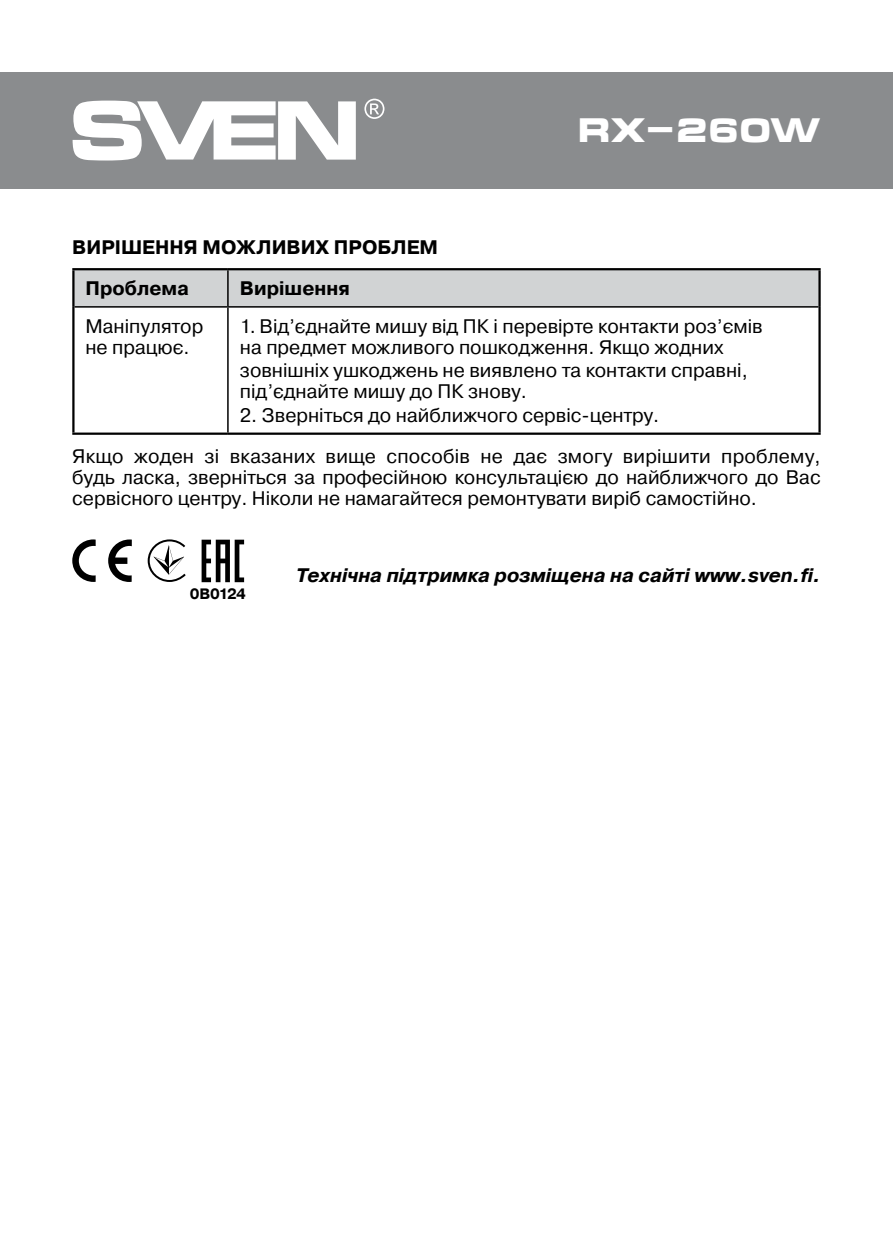
<style>
.page{position:relative;width:893px;height:1259px;background:#fff}
.page>*{position:absolute;margin:0;border:0;box-sizing:border-box;transform-origin:0 0}
.t1{font:700 33px "Micra";letter-spacing:-.05em;color:#fff}
.t2{font:19.5px/21px "Pragmatica";color:#000}
.t3{font:italic 700 19.5px "Pragmatica";color:#000}
.t4{font:700 19.5px/41.4px "Pragmatica";color:#000}
.t5{font:700 15px "Pragmatica";letter-spacing:-.05em;color:#000}
</style>
<div class="page">
<div style="left:0;top:72px;width:893px;height:117px;background:#8a8c8e"></div>
<svg style="left:73px;top:101px;width:283px;height:59px"></svg>
<svg style="left:364px;top:99px;width:20px;height:20px"></svg>
<div style="left:75px;top:270px;width:743px;height:36px;background:#d1d3d4"></div>
<hr style="left:72px;top:307px;width:3px;height:125px;background:#000">
<hr style="left:818px;top:307px;width:3px;height:125px;background:#000">
<hr style="left:72px;top:432px;width:156px;height:3px;background:#000">
<hr style="left:228px;top:432px;width:593px;height:3px;background:#000">
<hr style="left:72px;top:268px;width:156px;height:2px;background:#000">
<hr style="left:72px;top:270px;width:3px;height:37px;background:#000">
<hr style="left:228px;top:268px;width:593px;height:2px;background:#000">
<hr style="left:818px;top:270px;width:3px;height:37px;background:#000">
<hr style="left:227px;top:270px;width:2px;height:36px;background:#000">
<hr style="left:75px;top:306px;width:153px;height:2px;background:#000">
<hr style="left:228px;top:306px;width:590px;height:2px;background:#000">
<hr style="left:227px;top:308px;width:2px;height:124px;background:#000">
<svg style="left:202px;top:539px;width:42px;height:43px"></svg>
<svg style="left:108px;top:539px;width:24px;height:43px"></svg>
<svg style="left:72px;top:539px;width:24px;height:43px"></svg>
<svg style="left:148px;top:539px;width:38px;height:43px"></svg>
<p class="t4" style="left:85px;top:226px;width:354px;text-indent:-13px">ВИРІШЕННЯ МОЖЛИВИХ ПРОБЛЕМ<br>Проблема</p>
<p class="t4" style="left:240px;top:268px;width:111px">Вирішення</p>
<h1 class="t1" style="left:577px;top:113px;width:245px">RX-260W</h1>
<p class="t2" style="left:85px;top:316px;width:119px">Маніпулятор не працює.</p>
<p class="t2" style="left:240px;top:316px;width:524px">1. Від’єднайте мишу від ПК і перевірте контакти роз’ємів на предмет можливого пошкодження. Якщо жодних</p>
<p class="t2" style="left:240px;top:360px;width:509px">зовнішніх ушкоджень не виявлено та контакти справні, під’єднайте мишу до ПК знову.</p>
<p class="t2" style="left:72px;top:395px;width:750px;line-height:40.8px;text-align:center">2. Зверніться до найближчого сервіс-центру.<br>Якщо жоден зі вказаних вище способів не дає змогу вирішити проблему,</p>
<p class="t2" style="left:72px;top:467px;width:750px">будь ласка, зверніться за професійною консультацією до найближчого до Вас сервісного центру. Ніколи не намагайтеся ремонтувати виріб самостійно.</p>
<p class="t5" style="left:190px;top:584px;width:58px">0B0124</p>
<p class="t3" style="left:296px;top:563px;width:526px">Технічна підтримка розміщена на сайті www.sven.fi.</p>
</div>
